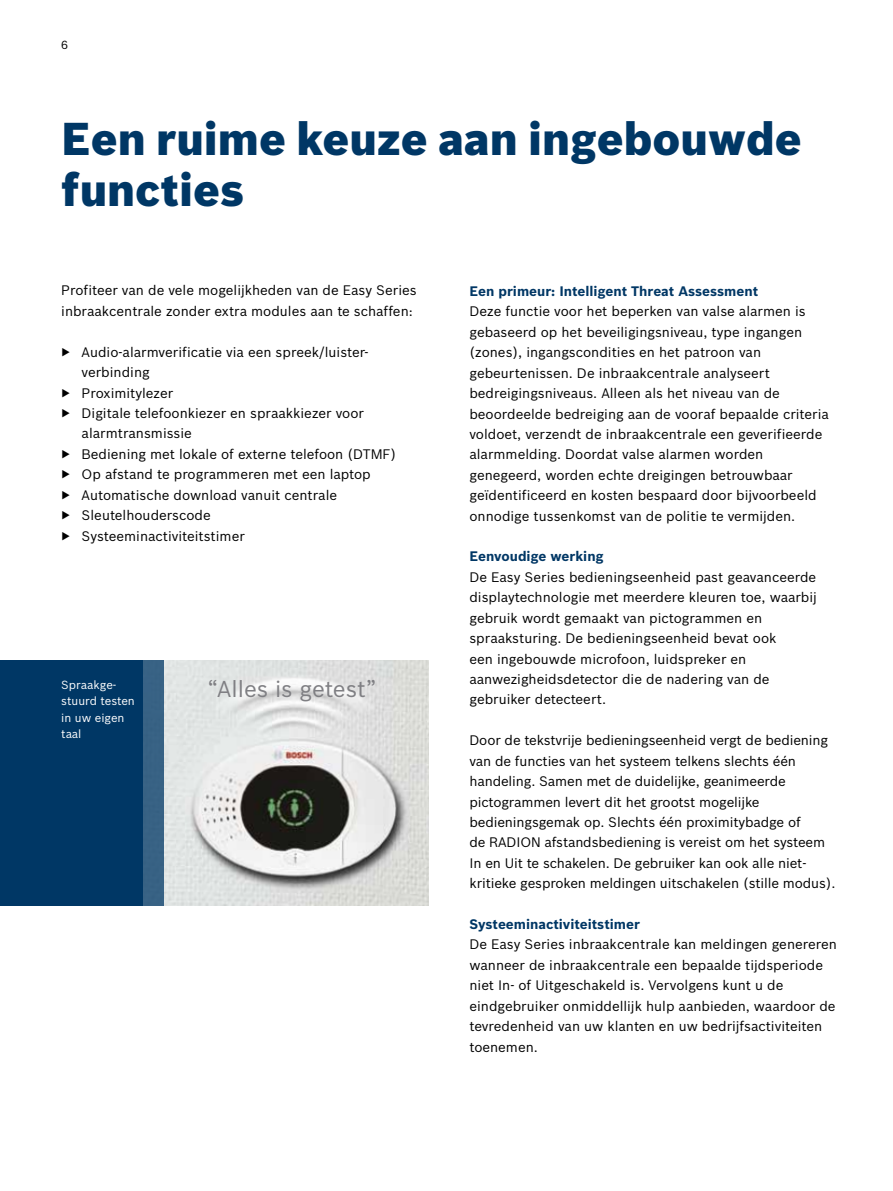
<style>
.page{position:relative;width:893px;height:1191px;background:#fff}
.page>*{position:absolute;margin:0;border:0;box-sizing:border-box;transform-origin:0 0}
.t1{font:900 45px/51px "Bosch Sans";color:#003765}
.t2{font:22.5px "Bosch Sans";color:#7f7f83}
.t3{font:13.5px/20.4px "Bosch Sans";color:#000}
.t4{font:700 13.5px "Bosch Sans";color:#003765}
.t5{font:11.55px/16.4px "Bosch Sans";color:#fff}
.t6{font:11.55px "Bosch Sans";color:#000}
</style>
<div class="page">
<img style="left:163px;top:660px;width:266px;height:245px">
<div style="left:0;top:660px;width:143px;height:245px;background:#003765"></div>
<div style="left:143px;top:660px;width:20px;height:245px;background:#386284"></div>
<p class="t6" style="left:61px;top:36px;width:8px">6</p>
<h1 class="t1" style="left:61px;top:110px;width:742px">Een ruime keuze aan ingebouwde functies</h1>
<p class="t3" style="left:61px;top:279px;width:357px">Profiteer van de vele mogelijkheden van de Easy Series inbraakcentrale zonder extra modules aan te schaffen:</p>
<p class="t3" style="left:61px;top:341px;width:309px">▶ Audio-alarmverificatie via een spreek/luister-</p>
<p class="t3" style="left:82px;top:361px;width:70px">verbinding</p>
<p class="t3" style="left:61px;top:381px;width:114px">▶ Proximitylezer</p>
<p class="t3" style="left:61px;top:402px;width:304px">▶ Digitale telefoonkiezer en spraakkiezer voor</p>
<p class="t3" style="left:82px;top:422px;width:112px">alarmtransmissie</p>
<p class="t3" style="left:61px;top:443px;width:337px">▶ Bediening met lokale of externe telefoon (DTMF)</p>
<p class="t3" style="left:61px;top:463px;width:311px">▶ Op afstand te programmeren met een laptop</p>
<p class="t3" style="left:61px;top:484px;width:277px">▶ Automatische download vanuit centrale</p>
<p class="t3" style="left:61px;top:504px;width:151px">▶ Sleutelhouderscode</p>
<p class="t3" style="left:61px;top:524px;width:185px">▶ Systeeminactiviteitstimer</p>
<p class="t5" style="left:61px;top:675px;width:75px">Spraakge&shy;stuurd testen in uw eigen taal</p>
<h2 class="t2" style="left:207px;top:672px;width:171px">“Alles is getest”</h2>
<p class="t4" style="left:469px;top:281px;width:290px">Een primeur: Intelligent Threat Assessment</p>
<p class="t3" style="left:469px;top:300px;width:361px">Deze functie voor het beperken van valse alarmen is gebaseerd op het beveiligingsniveau, type ingangen (zones), ingangscondities en het patroon van gebeurtenissen. De inbraakcentrale analyseert bedreigingsniveaus. Alleen als het niveau van de beoordeelde bedreiging aan de vooraf bepaalde criteria voldoet, verzendt de inbraakcentrale een geverifieerde alarmmelding. Doordat valse alarmen worden genegeerd, worden echte dreigingen betrouwbaar geïdentificeerd en kosten bespaard door bijvoorbeeld onnodige tussenkomst van de politie te vermijden.</p>
<p class="t4" style="left:469px;top:546px;width:136px">Eenvoudige werking</p>
<p class="t3" style="left:469px;top:566px;width:349px">De Easy Series bedieningseenheid past geavanceerde displaytechnologie met meerdere kleuren toe, waarbij gebruik wordt gemaakt van pictogrammen en spraaksturing. De bedieningseenheid bevat ook<br>een ingebouwde microfoon, luidspreker en aanwezigheidsdetector die de nadering van de gebruiker detecteert.</p>
<p class="t3" style="left:469px;top:729px;width:367px">Door de tekstvrije bedieningseenheid vergt de bediening van de functies van het systeem telkens slechts één handeling. Samen met de duidelijke, geanimeerde pictogrammen levert dit het grootst mogelijke bedieningsgemak op. Slechts één proximitybadge of<br>de RADION afstandsbediening is vereist om het systeem In en Uit te schakelen. De gebruiker kan ook alle niet&shy;kritieke gesproken meldingen uitschakelen (stille modus).</p>
<p class="t4" style="left:469px;top:914px;width:172px">Systeeminactiviteitstimer</p>
<p class="t3" style="left:469px;top:933px;width:369px">De Easy Series inbraakcentrale kan meldingen genereren wanneer de inbraakcentrale een bepaalde tijdsperiode niet In- of Uitgeschakeld is. Vervolgens kunt u de eindgebruiker onmiddellijk hulp aanbieden, waardoor de tevredenheid van uw klanten en uw bedrijfsactiviteiten toenemen.</p>
</div>
